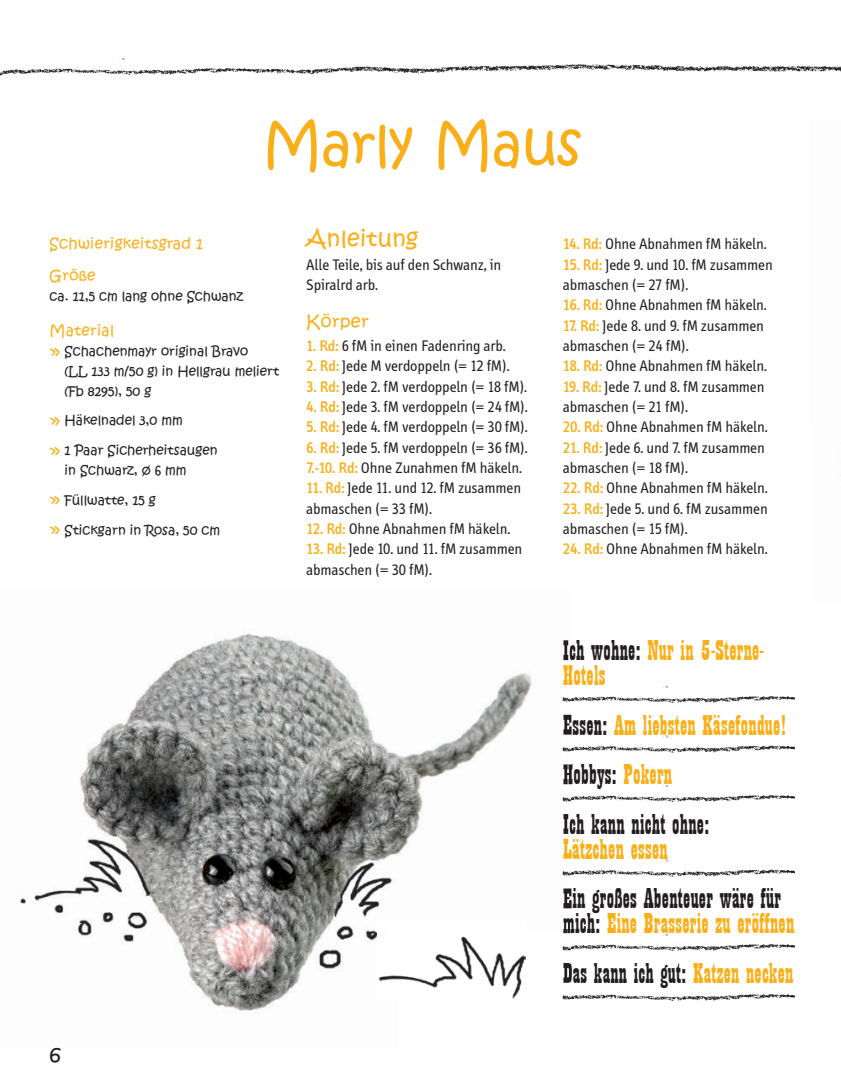
<style>
.page{position:relative;width:841px;height:1092px;background:#fff}
.page>*{position:absolute;margin:0;border:0;box-sizing:border-box;transform-origin:0 0}
.t1{font:56px "Kristen ITC";letter-spacing:-.02em;color:#faaf18}
.t2{font:29.75px/49.5px "Playbill";letter-spacing:.01em;color:#231f20}
.t3{font:29.75px/24.8px "Playbill";letter-spacing:.01em;color:#faaf18}
.t4{font:22.75px "Kristen ITC";letter-spacing:.01em;color:#faaf18}
.t5{font:21px "Kristen Not So ITC";color:#231f20}
.t6{font:17.5px "Kristen ITC";letter-spacing:.02em;color:#faaf18}
.t7{font:15.75px/20.3px "Info";color:#231f20}
.t8{font:14.88px/32.2px "Kristen ITC";letter-spacing:.02em;color:#faaf18}
.t9{font:13.12px/19.8px "Kristen ITC";color:#231f20}
.s1{font-size:19.25px;color:#faaf18}
.s2{font-weight:500;color:#faaf18}
.s3{color:#231f20}
.s4{color:#faaf18}
</style>
<div class="page">
<img style="left:0;top:58px;width:840px;height:18px">
<img style="left:570px;top:680px;width:224px;height:23px">
<img style="left:570px;top:729px;width:224px;height:24px">
<img style="left:570px;top:779px;width:224px;height:23px">
<img style="left:570px;top:853px;width:224px;height:24px">
<img style="left:570px;top:928px;width:224px;height:23px">
<img style="left:570px;top:977px;width:224px;height:24px">
<img style="left:20px;top:633px;width:548px;height:299px">
<img style="left:78px;top:932px;width:299px;height:79px">
<img style="left:563px;top:640px;width:7px;height:20px">
<img style="left:562px;top:665px;width:8px;height:44px">
<svg style="left:563px;top:680px;width:7px;height:5px"></svg>
<img style="left:562px;top:714px;width:8px;height:45px">
<svg style="left:563px;top:729px;width:7px;height:5px"></svg>
<img style="left:562px;top:764px;width:8px;height:45px">
<svg style="left:563px;top:779px;width:7px;height:10px"></svg>
<img style="left:563px;top:814px;width:7px;height:20px">
<img style="left:562px;top:838px;width:8px;height:45px">
<svg style="left:563px;top:853px;width:7px;height:5px"></svg>
<img style="left:563px;top:888px;width:7px;height:25px">
<img style="left:562px;top:913px;width:8px;height:38px">
<svg style="left:563px;top:928px;width:7px;height:5px"></svg>
<img style="left:562px;top:963px;width:8px;height:37px">
<svg style="left:563px;top:977px;width:7px;height:11px"></svg>
<img style="left:377px;top:921px;width:148px;height:78px">
<p class="t1" style="left:262px;top:107px;width:321px">Marly Maus</p>
<p class="t8" style="left:50px;top:228px;width:155px">Schwierigkeitsgrad 1<br>Größe</p>
<p class="t9" style="left:50px;top:287px;width:195px">ca. 11,5 cm lang ohne Schwanz</p>
<p class="t8" style="left:50px;top:315px;width:66px">Material</p>
<p class="t9" style="left:64px;top:341px;width:216px;text-indent:-15px"><span class="s1">»</span> Schachenmayr original Bravo<br>(LL 133 m/50 g) in Hellgrau meliert (Fb 8295), 50 g</p>
<p class="t9" style="left:50px;top:411px;width:134px"><span class="s1">»</span> Häkelnadel 3,0 mm</p>
<p class="t9" style="left:64px;top:440px;width:154px;text-indent:-15px"><span class="s1">»</span> 1 Paar Sicherheitsaugen in Schwarz, ø 6 mm</p>
<p class="t9" style="left:50px;top:490px;width:108px"><span class="s1">»</span> Füllwatte, 15 g</p>
<p class="t9" style="left:50px;top:520px;width:172px"><span class="s1">»</span> Stickgarn in Rosa, 50 cm</p>
<p class="t4" style="left:306px;top:223px;width:113px">Anleitung</p>
<p class="t7" style="left:306px;top:254px;width:196px">Alle Teile, bis auf den Schwanz, in<br>Spiralrd arb.</p>
<p class="t6" style="left:306px;top:310px;width:64px">Körper</p>
<p class="t7" style="left:306px;top:336px;width:201px"><span class="s2">1. Rd:</span> 6 fM in einen Fadenring arb.</p>
<p class="t7" style="left:306px;top:356px;width:205px"><span class="s2">2. Rd:</span> Jede M verdoppeln (= 12 fM).</p>
<p class="t7" style="left:306px;top:376px;width:222px"><span class="s2">3. Rd:</span> Jede 2. fM verdoppeln (= 18 fM).</p>
<p class="t7" style="left:306px;top:397px;width:223px"><span class="s2">4. Rd:</span> Jede 3. fM verdoppeln (= 24 fM).</p>
<p class="t7" style="left:306px;top:417px;width:223px"><span class="s2">5. Rd:</span> Jede 4. fM verdoppeln (= 30 fM).</p>
<p class="t7" style="left:306px;top:437px;width:223px"><span class="s2">6. Rd:</span> Jede 5. fM verdoppeln (= 36 fM).<br><span class="s2">7.-10. Rd:</span> Ohne Zunahmen fM häkeln.</p>
<p class="t7" style="left:306px;top:478px;width:216px"><span class="s2">11. Rd:</span> Jede 11. und 12. fM zusammen abmaschen (= 33 fM).</p>
<p class="t7" style="left:306px;top:519px;width:205px"><span class="s2">12. Rd:</span> Ohne Abnahmen fM häkeln.</p>
<p class="t7" style="left:306px;top:539px;width:217px"><span class="s2">13. Rd:</span> Jede 10. und 11. fM zusammen abmaschen (= 30 fM).</p>
<p class="t5" style="left:50px;top:1042px;width:13px">6</p>
<p class="t7" style="left:562px;top:234px;width:205px"><span class="s2">14. Rd:</span> Ohne Abnahmen fM häkeln.</p>
<p class="t7" style="left:562px;top:254px;width:211px"><span class="s2">15. Rd:</span> Jede 9. und 10. fM zusammen abmaschen (= 27 fM).</p>
<p class="t7" style="left:562px;top:295px;width:205px"><span class="s2">16. Rd:</span> Ohne Abnahmen fM häkeln.</p>
<p class="t7" style="left:562px;top:315px;width:202px"><span class="s2">17. Rd:</span> Jede 8. und 9. fM zusammen abmaschen (= 24 fM).</p>
<p class="t7" style="left:562px;top:356px;width:205px"><span class="s2">18. Rd:</span> Ohne Abnahmen fM häkeln.</p>
<p class="t7" style="left:562px;top:376px;width:203px"><span class="s2">19. Rd:</span> Jede 7. und 8. fM zusammen abmaschen (= 21 fM).</p>
<p class="t7" style="left:562px;top:417px;width:206px"><span class="s2">20. Rd:</span> Ohne Abnahmen fM häkeln.</p>
<p class="t7" style="left:562px;top:437px;width:203px"><span class="s2">21. Rd:</span> Jede 6. und 7. fM zusammen abmaschen (= 18 fM).</p>
<p class="t7" style="left:562px;top:478px;width:206px"><span class="s2">22. Rd:</span> Ohne Abnahmen fM häkeln.</p>
<p class="t7" style="left:562px;top:498px;width:206px"><span class="s2">23. Rd:</span> Jede 5. und 6. fM zusammen abmaschen (= 15 fM).</p>
<p class="t7" style="left:562px;top:539px;width:206px"><span class="s2">24. Rd:</span> Ohne Abnahmen fM häkeln.</p>
<p class="t3" style="left:562px;top:639px;width:202px"><span class="s3">Ich wohne:</span> Nur in 5-Sterne-<br>Hotels</p>
<p class="t2" style="left:562px;top:701px;width:225px">Essen: <span class="s4">Am liebsten Käsefondue!<br></span>Hobbys: <span class="s4">Pokern<br></span>Ich kann nicht ohne:</p>
<p class="t2" style="left:562px;top:825px;width:219px"><span class="s4">Lätzchen essen<br></span>Ein großes Abenteuer wäre für</p>
<p class="t3" style="left:562px;top:899px;width:233px;line-height:49.5px"><span class="s3">mich:</span> Eine Brasserie zu eröffnen<br><span class="s3">Das kann ich gut:</span> Katzen necken</p>
</div>
